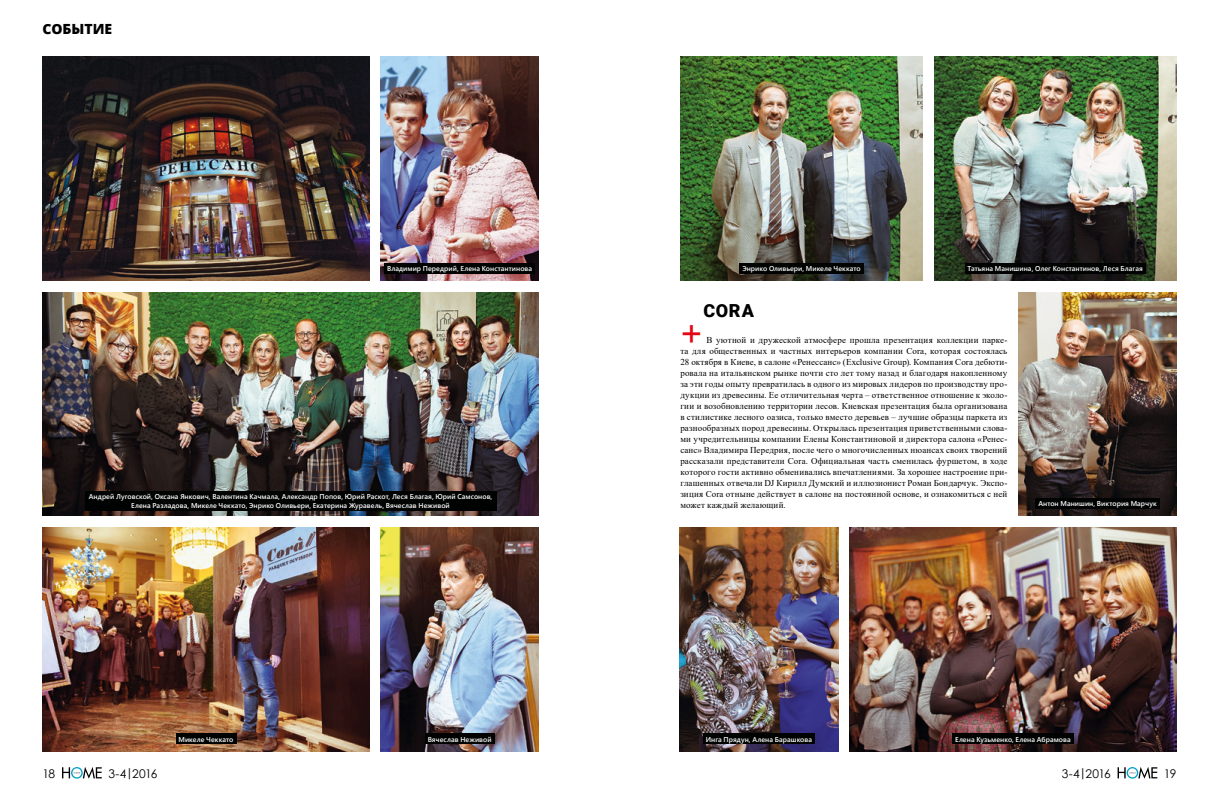
<style>
.page{position:relative;width:1219px;height:794px;background:#fff}
.page>*{position:absolute;margin:0;border:0;box-sizing:border-box;transform-origin:0 0}
.t1{font:36px "Futura Std";color:#e30613}
.t2{font:900 18px "Roboto";color:#000}
.t3{font:800 14px "Open Sans";color:#000}
.t4{font:12px "Century Gothic";letter-spacing:-.055em;color:#000}
.t5{font:9px/11px "Times New Roman";letter-spacing:.01em;color:#000;text-align:justify}
.t6{font:600 7px "Segoe UI";letter-spacing:.01em;color:#fff}
</style>
<div class="page">
<svg style="left:1117px;top:767px;width:40px;height:11px"></svg>
<svg style="left:62px;top:767px;width:40px;height:11px"></svg>
<img style="left:43px;top:527px;width:326px;height:224px">
<img style="left:381px;top:57px;width:158px;height:223px">
<img style="left:934px;top:57px;width:242px;height:223px">
<img style="left:43px;top:292px;width:496px;height:224px">
<img style="left:381px;top:527px;width:158px;height:224px">
<img style="left:680px;top:57px;width:243px;height:223px">
<img style="left:849px;top:527px;width:327px;height:224px">
<img style="left:43px;top:57px;width:326px;height:223px">
<img style="left:680px;top:527px;width:158px;height:224px">
<img style="left:1018px;top:292px;width:158px;height:224px">
<div style="left:384px;top:263px;width:151px;height:10px;background:#010202"></div>
<div style="left:85px;top:491px;width:411px;height:20px;background:#010202"></div>
<div style="left:176px;top:733px;width:60px;height:11px;background:#010202"></div>
<div style="left:425px;top:733px;width:69px;height:11px;background:#010202"></div>
<div style="left:703px;top:733px;width:112px;height:11px;background:#010202"></div>
<div style="left:952px;top:733px;width:122px;height:11px;background:#010202"></div>
<div style="left:739px;top:263px;width:125px;height:10px;background:#010202"></div>
<div style="left:965px;top:263px;width:181px;height:10px;background:#010202"></div>
<div style="left:1035px;top:498px;width:124px;height:11px;background:#010202"></div>
<p class="t3" style="left:43px;top:18px;width:71px">СОБЫТИЕ</p>
<p class="t6" style="left:387px;top:262px;width:147px">Владимир Передрий, Елена Константинова</p>
<p class="t6" style="left:89px;top:491px;width:405px">Андрей Луговской, Оксана Янкович, Валентина Качмала, Александр Попов, Юрий Раскот, Леся Благая, Юрий Самсонов,</p>
<p class="t6" style="left:131px;top:500px;width:320px">Елена Разладова, Микеле Чеккато, Энрико Оливьери, Екатерина Журавель, Вячеслав Неживой</p>
<p class="t6" style="left:742px;top:262px;width:120px">Энрико Оливьери, Микеле Чеккато</p>
<p class="t6" style="left:968px;top:262px;width:177px">Татьяна Манишина, Олег Константинов, Леся Благая</p>
<p class="t2" style="left:703px;top:298px;width:52px">CORA</p>
<p class="t1" style="left:680px;top:307px;width:24px">+</p>
<p class="t5" style="left:680px;top:334px;width:328px;text-indent:26px">В уютной и дружеской атмосфере прошла презентация коллекции парке&shy;та для общественных и частных интерьеров компании Cora, которая состоялась 28 октября в Киеве, в салоне «Ренессанс» (Exclusive Group). Компания Cora дебюти&shy;ровала на итальянском рынке почти сто лет тому назад и благодаря накопленному за эти годы опыту превратилась в одного из мировых лидеров по производству про&shy;дукции из древесины. Ее отличительная черта – ответственное отношение к эколо&shy;гии и возобновлению территории лесов. Киевская презентация была организована в стилистике лесного оазиса, только вместо деревьев – лучшие образцы паркета из разнообразных пород древесины. Открылась презентация приветственными слова&shy;ми учредительницы компании Елены Константиновой и директора салона «Ренес&shy;санс» Владимира Передрия, после чего о многочисленных нюансах своих творений рассказали представители Cora. Официальная часть сменилась фуршетом, в ходе которого гости активно обменивались впечатлениями. За хорошее настроение при&shy;глашенных отвечали DJ Кирилл Думский и иллюзионист Роман Бондарчук. Экспо&shy;зиция Cora отныне действует в салоне на постоянной основе, и ознакомиться с ней может каждый желающий.</p>
<p class="t6" style="left:1038px;top:498px;width:120px">Антон Манишин, Виктория Марчук</p>
<p class="t6" style="left:179px;top:733px;width:56px">Микеле Чеккато</p>
<p class="t6" style="left:428px;top:733px;width:65px">Вячеслав Неживой</p>
<p class="t6" style="left:706px;top:733px;width:108px">Инга Прядун, Алена Барашкова</p>
<p class="t6" style="left:955px;top:733px;width:117px">Елена Кузьменко, Елена Абрамова</p>
<p class="t4" style="left:43px;top:765px;width:14px">18</p>
<p class="t4" style="left:108px;top:765px;width:50px">3-4|2016</p>
<p class="t4" style="left:1062px;top:765px;width:50px">3-4|2016</p>
<p class="t4" style="left:1164px;top:765px;width:14px">19</p>
</div>
